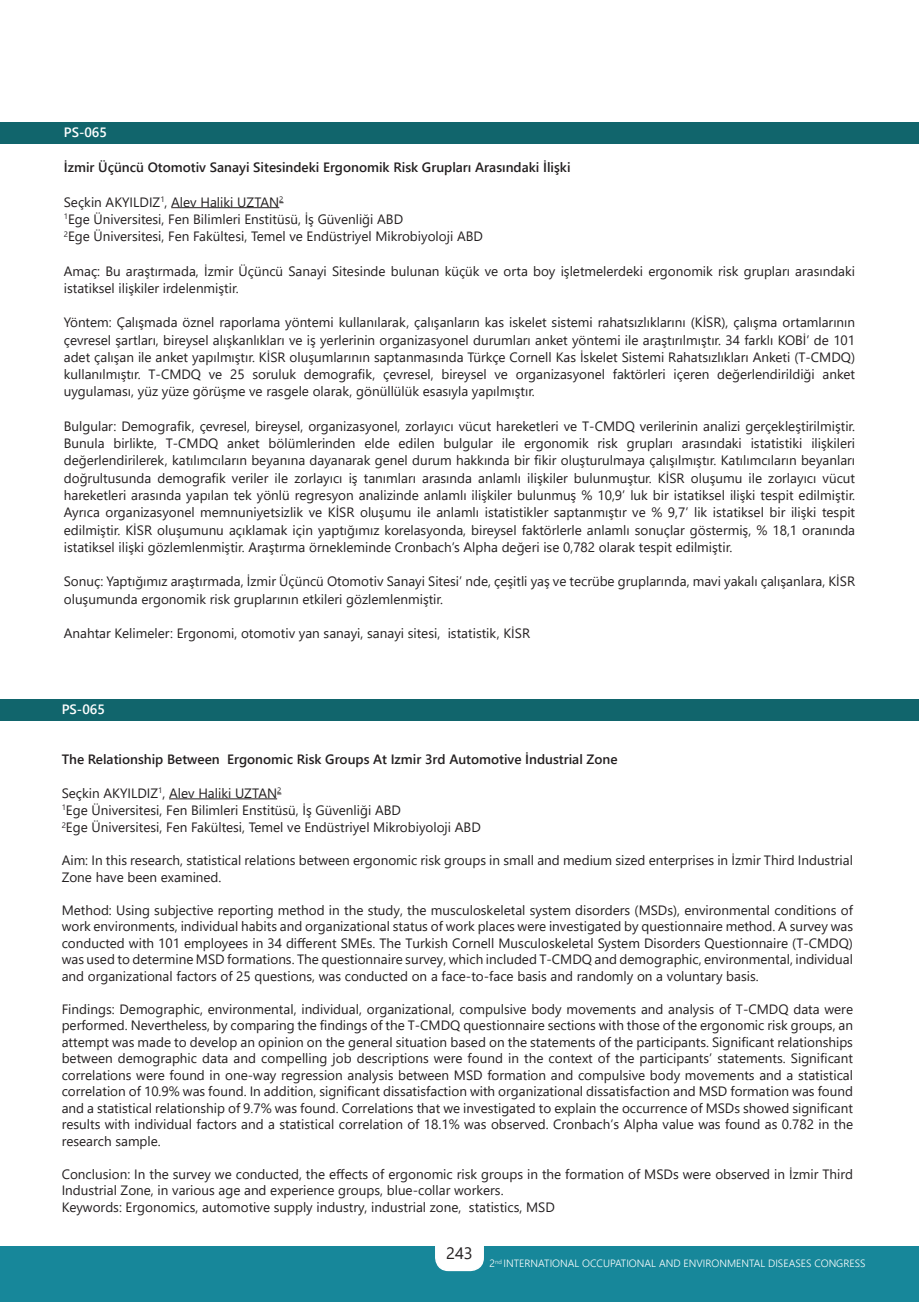
<style>
.page{position:relative;width:919px;height:1302px;background:#fff}
.page>*{position:absolute;margin:0;border:0;box-sizing:border-box;transform-origin:0 0}
.t1{font:16.5px "Segoe UI";color:#231f20}
.t2{font:13.5px/16.5px "Segoe UI";color:#231f20}
.t3{font:600 13.5px "Segoe UI";color:#231f20}
.t4{font:600 13.5px "Segoe UI";color:#fff}
.t5{font:300 10.5px "Segoe UI";color:#fff}
</style>
<div class="page">
<div style="left:0;top:1246px;width:918px;height:55px;background:#17879a"></div>
<div style="left:436px;top:1222px;width:47px;height:48px;background:#fff;border-radius:13px"></div>
<div style="left:435px;top:1221px;width:49px;height:49px;border:2px solid #fff;border-radius:13px"></div>
<div style="left:0;top:122px;width:918px;height:22px;background:#11656c"></div>
<div style="left:0;top:699px;width:918px;height:21px;background:#11656c"></div>
<hr style="left:171px;top:207px;width:108px;height:1px;background:#231f20">
<hr style="left:169px;top:798px;width:108px;height:1px;background:#231f20">
<p class="t4" style="left:64px;top:120px;width:45px">PS-065</p>
<p class="t3" style="left:64px;top:154px;width:508px">İzmir Üçüncü Otomotiv Sanayi Sitesindeki Ergonomik Risk Grupları Arasındaki İlişki</p>
<p class="t2" style="left:64px;top:192px;width:221px">Seçkin AKYILDIZ<sup>1</sup>, Alev Haliki UZTAN<sup>2</sup></p>
<p class="t2" style="left:64px;top:209px;width:341px"><sup>1</sup>Ege Üniversitesi, Fen Bilimleri Enstitüsü, İş Güvenliği ABD</p>
<p class="t2" style="left:64px;top:227px;width:420px"><sup>2</sup>Ege Üniversitesi, Fen Fakültesi, Temel ve Endüstriyel Mikrobiyoloji ABD</p>
<p class="t2" style="left:64px;top:261px;width:792px;line-height:17.2px">Amaç: Bu araştırmada, İzmir Üçüncü Sanayi Sitesinde bulunan küçük ve orta boy işletmelerdeki ergonomik risk grupları arasındaki istatiksel ilişkiler irdelenmiştir.</p>
<p class="t2" style="left:64px;top:313px;width:792px;line-height:17.2px;text-align:justify">Yöntem: Çalışmada öznel raporlama yöntemi kullanılarak, çalışanların kas iskelet sistemi rahatsızlıklarını (KİSR), çalışma ortamlarının çevresel şartları, bireysel alışkanlıkları ve iş yerlerinin organizasyonel durumları anket yöntemi ile araştırılmıştır. 34 farklı KOBİ’ de 101 adet çalışan ile anket yapılmıştır. KİSR oluşumlarının saptanmasında Türkçe Cornell Kas İskelet Sistemi Rahatsızlıkları Anketi (T-CMDQ) kullanılmıştır. T-CMDQ ve 25 soruluk demografik, çevresel, bireysel ve organizasyonel faktörleri içeren değerlendirildiği anket uygulaması, yüz yüze görüşme ve rasgele olarak, gönüllülük esasıyla yapılmıştır.</p>
<p class="t2" style="left:64px;top:416px;width:792px;line-height:17.2px;text-align:justify">Bulgular: Demografik, çevresel, bireysel, organizasyonel, zorlayıcı vücut hareketleri ve T-CMDQ verilerinin analizi gerçekleştirilmiştir.<br>Bunula birlikte, T-CMDQ anket bölümlerinden elde edilen bulgular ile ergonomik risk grupları arasındaki istatistiki ilişkileri değerlendirilerek, katılımcıların beyanına dayanarak genel durum hakkında bir fikir oluşturulmaya çalışılmıştır. Katılımcıların beyanları doğrultusunda demografik veriler ile zorlayıcı iş tanımları arasında anlamlı ilişkiler bulunmuştur. KİSR oluşumu ile zorlayıcı vücut hareketleri arasında yapılan tek yönlü regresyon analizinde anlamlı ilişkiler bulunmuş % 10,9’ luk bir istatiksel ilişki tespit edilmiştir.<br>Ayrıca organizasyonel memnuniyetsizlik ve KİSR oluşumu ile anlamlı istatistikler saptanmıştır ve % 9,7’ lik istatiksel bir ilişki tespit edilmiştir. KİSR oluşumunu açıklamak için yaptığımız korelasyonda, bireysel faktörlerle anlamlı sonuçlar göstermiş, % 18,1 oranında istatiksel ilişki gözlemlenmiştir. Araştırma örnekleminde Cronbach’s Alpha değeri ise 0,782 olarak tespit edilmiştir.</p>
<p class="t2" style="left:64px;top:571px;width:792px;line-height:17.2px">Sonuç: Yaptığımız araştırmada, İzmir Üçüncü Otomotiv Sanayi Sitesi’ nde, çeşitli yaş ve tecrübe gruplarında, mavi yakalı çalışanlara, KİSR oluşumunda ergonomik risk gruplarının etkileri gözlemlenmiştir.</p>
<p class="t2" style="left:64px;top:623px;width:468px">Anahtar Kelimeler: Ergonomi, otomotiv yan sanayi, sanayi sitesi, istatistik, KİSR</p>
<p class="t4" style="left:62px;top:696px;width:45px">PS-065</p>
<p class="t3" style="left:62px;top:746px;width:557px">The Relationship Between Ergonomic Risk Groups At Izmir 3rd Automotive İndustrial Zone</p>
<p class="t2" style="left:62px;top:783px;width:221px">Seçkin AKYILDIZ<sup>1</sup>, Alev Haliki UZTAN<sup>2</sup></p>
<p class="t2" style="left:62px;top:800px;width:341px"><sup>1</sup>Ege Üniversitesi, Fen Bilimleri Enstitüsü, İş Güvenliği ABD</p>
<p class="t2" style="left:62px;top:817px;width:420px"><sup>2</sup>Ege Üniversitesi, Fen Fakültesi, Temel ve Endüstriyel Mikrobiyoloji ABD</p>
<p class="t2" style="left:62px;top:850px;width:792px">Aim: In this research, statistical relations between ergonomic risk groups in small and medium sized enterprises in İzmir Third Industrial<br>Zone have been examined.</p>
<p class="t2" style="left:62px;top:900px;width:792px;text-align:justify">Method: Using subjective reporting method in the study, the musculoskeletal system disorders (MSDs), environmental conditions of work environments, individual habits and organizational status of work places were investigated by questionnaire method. A survey was conducted with 101 employees in 34 different SMEs. The Turkish Cornell Musculoskeletal System Disorders Questionnaire (T-CMDQ) was used to determine MSD formations. The questionnaire survey, which included T-CMDQ and demographic, environmental, individual and organizational factors of 25 questions, was conducted on a face-to-face basis and randomly on a voluntary basis.</p>
<p class="t2" style="left:62px;top:999px;width:792px;text-align:justify">Findings: Demographic, environmental, individual, organizational, compulsive body movements and analysis of T-CMDQ data were performed. Nevertheless, by comparing the findings of the T-CMDQ questionnaire sections with those of the ergonomic risk groups, an attempt was made to develop an opinion on the general situation based on the statements of the participants. Significant relationships between demographic data and compelling job descriptions were found in the context of the participants’ statements. Significant correlations were found in one-way regression analysis between MSD formation and compulsive body movements and a statistical correlation of 10.9% was found. In addition, significant dissatisfaction with organizational dissatisfaction and MSD formation was found and a statistical relationship of 9.7% was found. Correlations that we investigated to explain the occurrence of MSDs showed significant results with individual factors and a statistical correlation of 18.1% was observed. Cronbach’s Alpha value was found as 0.782 in the research sample.</p>
<p class="t2" style="left:62px;top:1164px;width:792px">Conclusion: In the survey we conducted, the effects of ergonomic risk groups in the formation of MSDs were observed in İzmir Third<br>Industrial Zone, in various age and experience groups, blue-collar workers.</p>
<p class="t2" style="left:62px;top:1197px;width:494px">Keywords: Ergonomics, automotive supply industry, industrial zone, statistics, MSD</p>
<p class="t1" style="left:446px;top:1236px;width:28px">243</p>
<p class="t5" style="left:489px;top:1253px;width:377px">2<sup>nd</sup> INTERNATIONAL OCCUPATIONAL AND ENVIRONMENTAL DISEASES CONGRESS</p>
</div>
